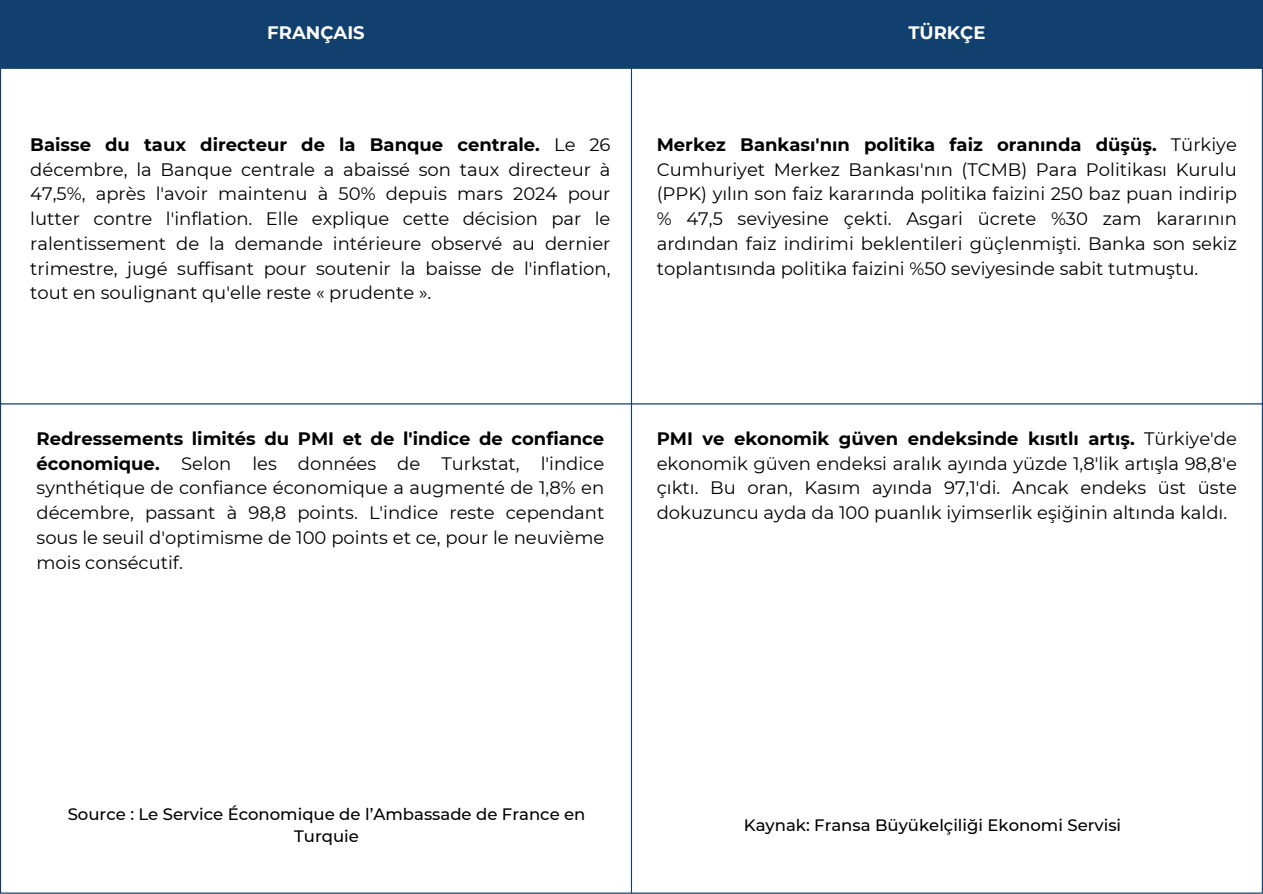
<style>
.page{position:relative;width:1263px;height:894px;background:#fff}
.page>*{position:absolute;margin:0;border:0;box-sizing:border-box;transform-origin:0 0}
.t1{font:18px/24.8px "Montserrat";color:#000;text-align:justify}
.t2{font:700 18px "Montserrat";color:#fff}
.t3{font:500 16.5px/22.5px "Montserrat";color:#000;text-align:center}
.s1{font-weight:700}
</style>
<div class="page">
<div style="left:1px;top:1px;width:1261px;height:67px;background:#11406f"></div>
<hr style="left:0;top:1px;width:1px;height:891px;background:#11406f">
<hr style="left:631px;top:1px;width:1px;height:891px;background:#11406f">
<hr style="left:1262px;top:1px;width:1px;height:891px;background:#11406f">
<hr style="left:0;top:0;width:1263px;height:1px;background:#11406f">
<hr style="left:0;top:68px;width:1263px;height:1px;background:#11406f">
<hr style="left:0;top:403px;width:1263px;height:1px;background:#11406f">
<hr style="left:0;top:892px;width:1263px;height:1px;background:#11406f">
<p class="t2" style="left:267px;top:22px;width:99px">FRANÇAIS</p>
<p class="t2" style="left:908px;top:22px;width:79px">TÜRKÇE</p>
<p class="t1" style="left:30px;top:132px;width:582px"><span class="s1">Baisse du taux directeur de la Banque centrale.</span> Le 26 décembre, la Banque centrale a abaissé son taux directeur à 47,5%, après l'avoir maintenu à 50% depuis mars 2024 pour lutter contre l'inflation. Elle explique cette décision par le ralentissement de la demande intérieure observé au dernier trimestre, jugé suffisant pour soutenir la baisse de l'inflation, tout en soulignant qu'elle reste « prudente ».</p>
<p class="t1" style="left:657px;top:132px;width:582px"><span class="s1">Merkez Bankası'nın politika faiz oranında düşüş.</span> Türkiye Cumhuriyet Merkez Bankası'nın (TCMB) Para Politikası Kurulu (PPK) yılın son faiz kararında politika faizini 250 baz puan indirip % 47,5 seviyesine çekti. Asgari ücrete %30 zam kararının ardından faiz indirimi beklentileri güçlenmişti. Banka son sekiz toplantısında politika faizini %50 seviyesinde sabit tutmuştu.</p>
<h1 class="t1" style="left:37px;top:426px;width:569px"><span class="s1">Redressements limités du PMI et de l'indice de confiance économique.</span> Selon les données de Turkstat, l'indice synthétique de confiance économique a augmenté de 1,8% en décembre, passant à 98,8 points. L'indice reste cependant sous le seuil d'optimisme de 100 points et ce, pour le neuvième mois consécutif.</h1>
<h1 class="t1" style="left:657px;top:426px;width:582px"><span class="s1">PMI ve ekonomik güven endeksinde kısıtlı artış.</span> Türkiye'de ekonomik güven endeksi aralık ayında yüzde 1,8'lik artışla 98,8'e çıktı. Bu oran, Kasım ayında 97,1'di. Ancak endeks üst üste dokuzuncu ayda da 100 puanlık iyimserlik eşiğinin altında kaldı.</h1>
<p class="t3" style="left:68px;top:802px;width:519px">Source : Le Service Économique de l’Ambassade de France en<br>Turquie</p>
<p class="t3" style="left:744px;top:813px;width:379px">Kaynak: Fransa Büyükelçiliği Ekonomi Servisi</p>
</div>
